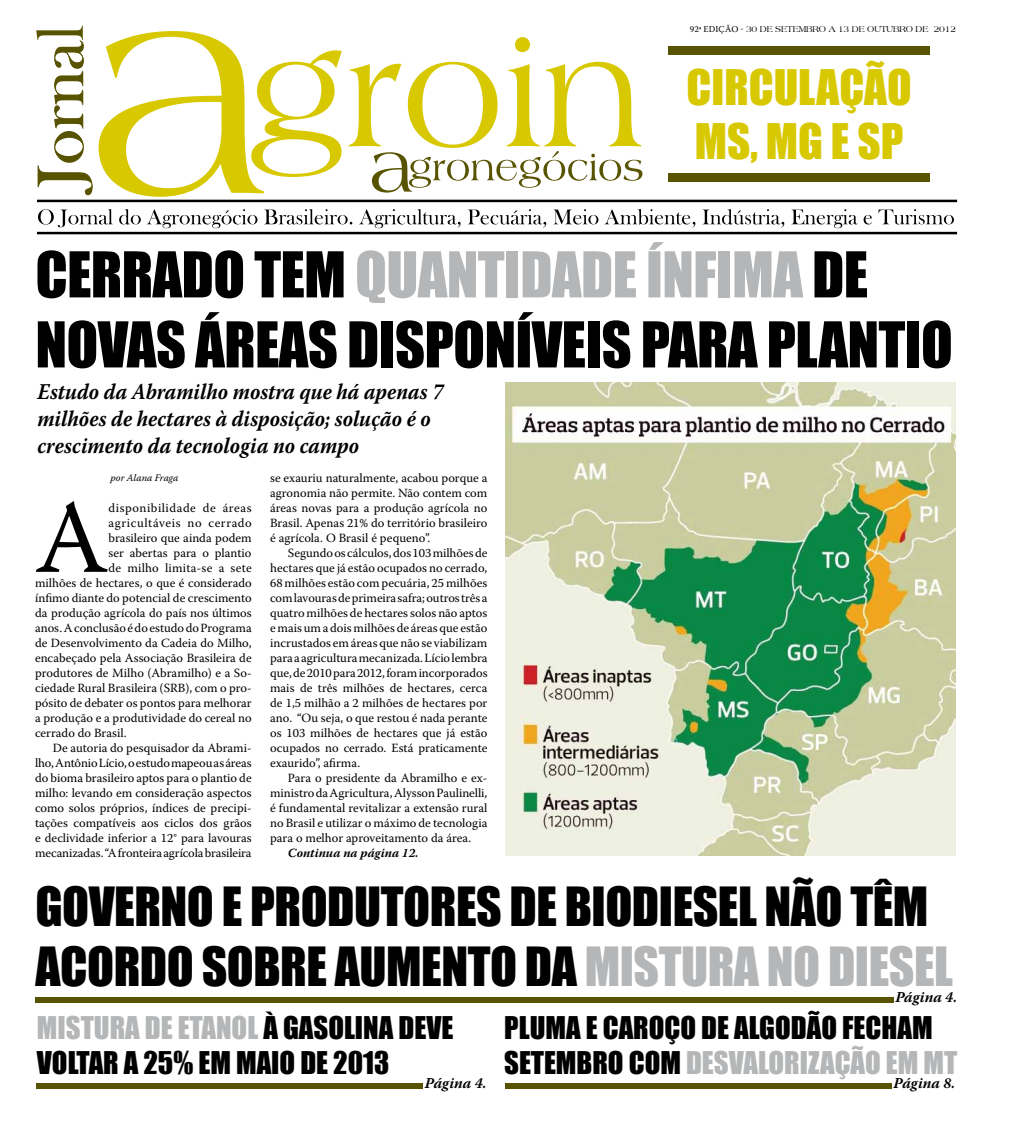
<style>
.page{position:relative;width:1028px;height:1124px;background:#fff}
.page>*{position:absolute;margin:0;border:0;box-sizing:border-box;transform-origin:0 0}
.t1{font:103.5px "Warnock Pro";color:#000}
.t2{font:58.38px/70px "Impact";letter-spacing:-.01em;color:#000}
.t3{font:49.62px/59.5px "Impact";letter-spacing:-.01em;color:#000}
.t4{font:45px/54px "Impact";color:#d7c800}
.t5{font:28.75px/34.5px "Impact";color:#000}
.t6{font:italic 700 22.5px/27px "Warnock Pro";letter-spacing:.005em;color:#000;scale:.9 1}
.t7{font:italic 700 15px "Warnock Pro";color:#000}
.t8{font:12.5px/15px "Warnock Pro";color:#000;text-align:justify}
.t9{font:12.5px "Warnock Pro";letter-spacing:.04em;color:#000}
.t10{font:12.5px "Warnock Pro";letter-spacing:.045em;color:#000}
.t11{font:italic 700 12.5px "Warnock Pro";color:#000}
.t12{font:italic 10px "Warnock Pro";letter-spacing:-.005em;color:#000}
.t13{font:8.88px "Americana BT";letter-spacing:-.02em;color:#000}
.s1{font-family:"Warnock Pro"}
.s2{color:#b4b6b8}
</style>
<div class="page">
<div style="left:668px;top:47px;width:261px;height:8px;background:#585300"></div>
<div style="left:668px;top:173px;width:261px;height:8px;background:#585300"></div>
<svg style="left:99px;top:31px;width:243px;height:166px"></svg>
<svg style="left:348px;top:37px;width:294px;height:155px"></svg>
<svg style="left:36px;top:26px;width:57px;height:169px"></svg>
<svg style="left:38px;top:209px;width:75px;height:18px"></svg>
<svg style="left:119px;top:209px;width:22px;height:15px"></svg>
<svg style="left:147px;top:209px;width:110px;height:19px"></svg>
<svg style="left:264px;top:209px;width:88px;height:15px"></svg>
<svg style="left:359px;top:209px;width:101px;height:19px"></svg>
<svg style="left:467px;top:209px;width:79px;height:18px"></svg>
<svg style="left:553px;top:209px;width:45px;height:15px"></svg>
<svg style="left:604px;top:209px;width:91px;height:18px"></svg>
<svg style="left:702px;top:209px;width:82px;height:18px"></svg>
<svg style="left:791px;top:209px;width:66px;height:19px"></svg>
<svg style="left:863px;top:215px;width:9px;height:9px"></svg>
<svg style="left:878px;top:209px;width:76px;height:15px"></svg>
<hr style="left:37px;top:200px;width:920px;height:2px;background:#000">
<hr style="left:37px;top:232px;width:920px;height:2px;background:#000">
<div style="left:36px;top:1082px;width:386px;height:6px;background:#585300"></div>
<div style="left:504px;top:1082px;width:387px;height:6px;background:#585300"></div>
<div style="left:35px;top:996px;width:859px;height:6px;background:#585300"></div>
<img style="left:505px;top:383px;width:450px;height:472px">
<p class="t13" style="left:690px;top:24px;width:268px"><span class="s1">92ª Ed ição -</span> 30 DE SETEMBRO A 13 DE OUTUBRO DE 2012</p>
<h3 class="t4" style="left:686px;top:59px;width:227px">CIRCULAÇÃO<br>MS, MG ESP</h3>
<h2 class="t2" style="left:35px;top:238px;width:919px">CERRADO TEM <span class="s2">QUANTIDADE ÍNFIMA</span> DE<br>NOVAS ÁREAS DISPONÍVEIS PARA PLANTIO</h2>
<h3 class="t6" style="left:37px;top:378px;width:452px">Estudo da Abramilho mostra que há apenas 7 milhões de hectares à disposição; solução é o crescimento da tecnologia no campo</h3>
<p class="t8" style="left:270px;top:470px;width:219px">se exauriu naturalmente, acabou porque a agronomia não permite. Não contem com áreas novas para a produção agrícola no Brasil. Apenas 21% do território brasileiro é agrícola. O Brasil é pequeno”.</p>
<p class="t8" style="left:270px;top:545px;width:219px;text-indent:18px">Segundo os cálculos, dos 103 milhões de hectares que já estão ocupados no cerrado, 68 milhões estão com pecuária, 25 milhões com lavouras de primeira safra; outros três a quatro milhões de hectares solos não aptos e mais um a dois milhões de áreas que estão incrustados em áreas que não se viabilizam para a agricultura mecanizada. Lício lembra que, de 2010 para 2012, foram incorporados mais de três milhões de hectares, cerca de 1,5 milhão a 2 milhões de hectares por ano. “Ou seja, o que restou é nada perante os 103 milhões de hectares que já estão ocupados no cerrado. Está praticamente exaurido”, afirma.</p>
<p class="t8" style="left:270px;top:770px;width:219px;text-indent:18px">Para o presidente da Abramilho e ex&shy;ministro da Agricultura, Alysson Paulinelli, é fundamental revitalizar a extensão rural no Brasil e utilizar o máximo de tecnologia para o melhor aproveitamento da área.</p>
<p class="t11" style="left:288px;top:845px;width:132px">Continua na página 12.</p>
<p class="t12" style="left:111px;top:472px;width:69px">por Alana Fraga</p>
<h1 class="t1" style="left:35px;top:475px;width:75px">A</h1>
<p class="t9" style="left:109px;top:500px;width:145px">disponibilidade de áreas</p>
<p class="t10" style="left:109px;top:515px;width:145px">agricultáveis no cerrado</p>
<p class="t8" style="left:109px;top:530px;width:145px">brasileiro que ainda podem</p>
<p class="t8" style="left:109px;top:545px;width:144px">ser abertas para o plantio</p>
<p class="t8" style="left:109px;top:560px;width:145px">de milho limita-se a sete</p>
<p class="t8" style="left:35px;top:575px;width:218px">milhões de hectares, o que é considerado</p>
<p class="t8" style="left:35px;top:590px;width:218px">ínfimo diante do potencial de crescimento</p>
<p class="t8" style="left:35px;top:605px;width:218px">da produção agrícola do país nos últimos</p>
<p class="t8" style="left:35px;top:620px;width:218px">anos. A conclusão é do estudo do Programa</p>
<p class="t8" style="left:35px;top:635px;width:218px">de Desenvolvimento da Cadeia do Milho,</p>
<p class="t8" style="left:35px;top:650px;width:218px">encabeçado pela Associação Brasileira de</p>
<p class="t8" style="left:35px;top:665px;width:218px">produtores de Milho (Abramilho) e a So-</p>
<p class="t8" style="left:35px;top:680px;width:218px">ciedade Rural Brasileira (SRB), com o pro-</p>
<p class="t8" style="left:35px;top:695px;width:218px">pósito de debater os pontos para melhorar</p>
<p class="t8" style="left:35px;top:710px;width:218px">a produção e a produtividade do cereal no</p>
<p class="t8" style="left:35px;top:725px;width:93px">cerrado do Brasil.</p>
<p class="t8" style="left:53px;top:740px;width:200px">De autoria do pesquisador da Abrami-</p>
<p class="t8" style="left:35px;top:755px;width:218px">lho, Antônio Lício, o estudo mapeou as áreas</p>
<p class="t8" style="left:35px;top:770px;width:218px">do bioma brasileiro aptos para o plantio de</p>
<p class="t8" style="left:35px;top:785px;width:218px">milho: levando em consideração aspectos</p>
<p class="t8" style="left:35px;top:800px;width:218px">como solos próprios, índices de precipi-</p>
<p class="t8" style="left:35px;top:815px;width:218px">tações compatíveis aos ciclos dos grãos</p>
<p class="t8" style="left:35px;top:830px;width:218px">e declividade inferior a 12° para lavouras</p>
<p class="t8" style="left:35px;top:845px;width:218px">mecanizadas. “A fronteira agrícola brasileira</p>
<h3 class="t3" style="left:35px;top:875px;width:919px">GOVERNO E PRODUTORES DE BIODIESEL NÃO TÊM<br>ACORDO SOBRE AUMENTO DA <span class="s2">MISTURA NO DIESEL</span></h3>
<p class="t7" style="left:895px;top:987px;width:63px">Página 4.</p>
<h3 class="t5" style="left:37px;top:1009px;width:418px"><span class="s2">MISTURA DE ETANOL</span> À GASOLINA DEVE<br>VOLTAR A 25% EM MAIO DE 2013</h3>
<h3 class="t5" style="left:504px;top:1009px;width:437px">PLUMA E CAROÇO DE ALGODÃO FECHAM<br>SETEMBRO COM <span class="s2">DESVALORIZAÇÃO EM MT</span></h3>
<p class="t7" style="left:425px;top:1073px;width:63px">Página 4.</p>
<p class="t7" style="left:893px;top:1073px;width:63px">Página 8.</p>
</div>
